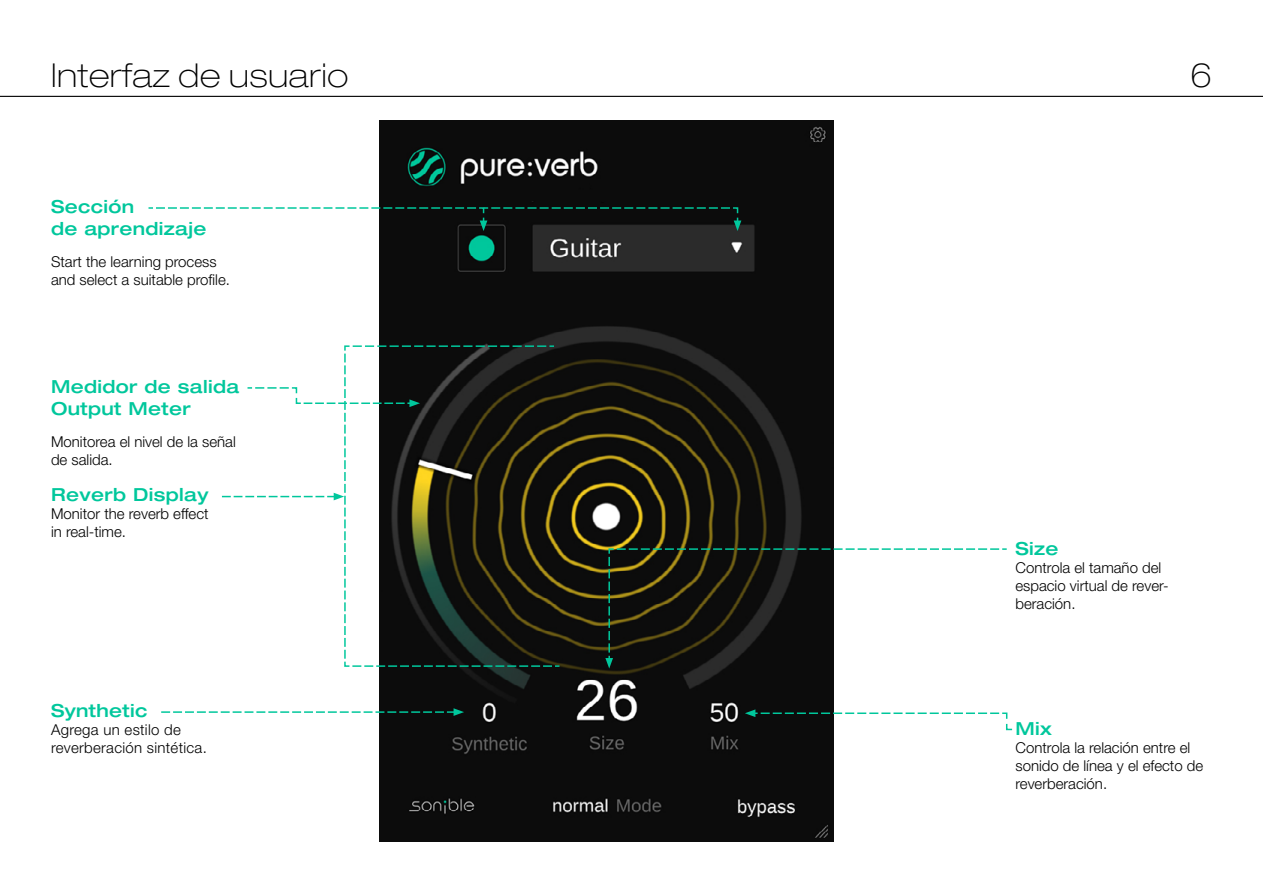
<style>
.page{position:relative;width:1263px;height:893px;background:#fff}
.page>*{position:absolute;margin:0;border:0;box-sizing:border-box;transform-origin:0 0}
.t1{font:100 expanded 33px "Helvetica Neue LT Pro";letter-spacing:.02em;color:#000}
.t2{font:500 expanded 18px/21.6px "Helvetica Neue LT Pro";letter-spacing:.02em;color:#00c79c}
.t3{font:300 15px/18px "Helvetica Neue LT Pro";color:#000}
.t4{font:300 15px/18px "Helvetica Neue LT Pro";letter-spacing:.02em;color:#000}
</style>
<div class="page">
<hr style="left:0;top:96px;width:1263px;height:1px;background:#000">
<img style="left:380px;top:121px;width:454px;height:721px">
<svg style="left:608px;top:548px;width:399px;height:114px"></svg>
<svg style="left:605px;top:557px;width:8px;height:111px"></svg>
<svg style="left:161px;top:708px;width:303px;height:8px"></svg>
<svg style="left:745px;top:709px;width:268px;height:22px"></svg>
<svg style="left:344px;top:345px;width:217px;height:323px;background:#273027"></svg>
<svg style="left:148px;top:206px;width:593px;height:25px"></svg>
<svg style="left:222px;top:354px;width:331px;height:313px"></svg>
<h1 class="t1" style="left:51px;top:56px;width:299px">Interfaz de usuario</h1>
<h1 class="t1" style="left:1190px;top:56px;width:23px">6</h1>
<p class="t2" style="left:51px;top:195px;width:157px">Sección<br>de aprendizaje</p>
<p class="t3" style="left:51px;top:252px;width:180px">Start the learning process and select a suitable profile.</p>
<p class="t2" style="left:51px;top:375px;width:190px">Medidor de salida<br>Output Meter</p>
<p class="t3" style="left:51px;top:432px;width:186px">Monitorea el nivel de la señal de salida.</p>
<p class="t2" style="left:51px;top:483px;width:159px">Reverb Display</p>
<p class="t3" style="left:51px;top:504px;width:159px">Monitor the reverb effect in real-time.</p>
<p class="t2" style="left:51px;top:699px;width:98px">Synthetic</p>
<p class="t4" style="left:51px;top:720px;width:157px">Agrega un estilo de reverberación sintética.</p>
<p class="t2" style="left:1015px;top:537px;width:45px">Size</p>
<p class="t3" style="left:1015px;top:558px;width:155px">Controla el tamaño del espacio virtual de rever&shy;beración.</p>
<p class="t2" style="left:1015px;top:717px;width:38px">Mix</p>
<p class="t3" style="left:1015px;top:738px;width:189px">Controla la relación entre el sonido de línea y el efecto de reverberación.</p>
</div>
